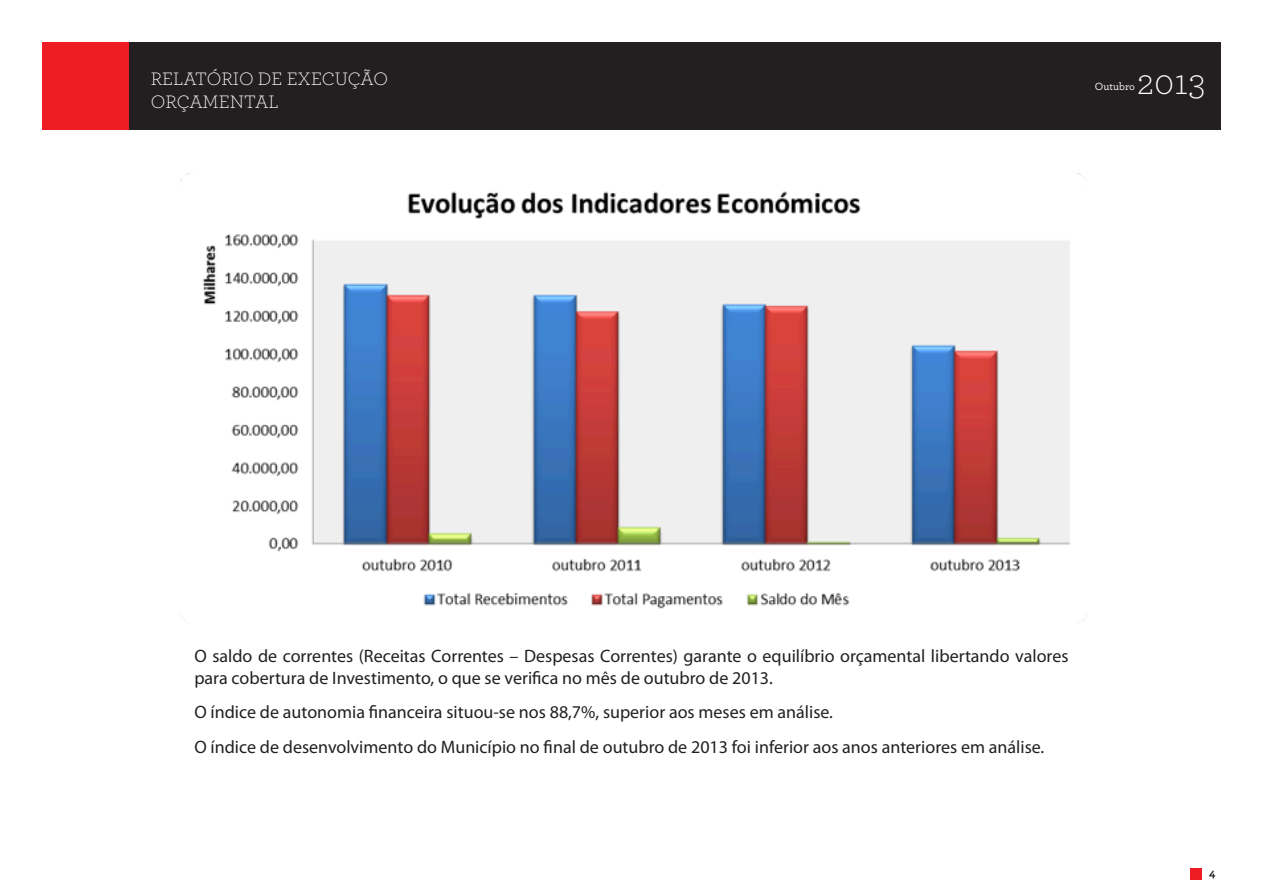
<style>
.page{position:relative;width:1263px;height:893px;background:#fff}
.page>*{position:absolute;margin:0;border:0;box-sizing:border-box;transform-origin:0 0}
.t1{font:300 37.2px "Archer";color:#fff}
.t2{font:300 18.9px/22.6px "Archer";color:#fff}
.texto{font:18px/21.6px "Myriad Pro";color:#231f20}
.t3{font:700 12px "Archer";color:#231f20}
.t4{font:500 10.95px "Archer";color:#fff}
</style>
<div class="page">
<div style="left:129px;top:43px;width:1091px;height:87px;background:#231f20"></div>
<div style="left:43px;top:43px;width:86px;height:87px;background:#ee1d23"></div>
<div style="left:1190px;top:868px;width:12px;height:11px;background:#ee1d23"></div>
<img style="left:180px;top:173px;width:907px;height:450px">
<p class="t2" style="left:151px;top:67px;width:239px">RELATÓRIO DE EXECUÇÃO<br>ORÇAMENTAL</p>
<p class="t4" style="left:1095px;top:78px;width:41px">Outubro</p>
<h1 class="t1" style="left:1137px;top:58px;width:70px">2013</h1>
<p class="texto" style="left:194px;top:645px;width:875px">O saldo de correntes (Receitas Correntes – Despesas Correntes) garante o equilíbrio orçamental libertando valores para cobertura de Investimento, o que se verifica no mês de outubro de 2013.</p>
<p class="texto" style="left:194px;top:701px;width:640px">O índice de autonomia financeira situou-se nos 88,7%, superior aos meses em análise.</p>
<p class="texto" style="left:194px;top:736px;width:851px">O índice de desenvolvimento do Município no final de outubro de 2013 foi inferior aos anos anteriores em análise.</p>
<p class="t3" style="left:1209px;top:864px;width:8px">4</p>
</div>
